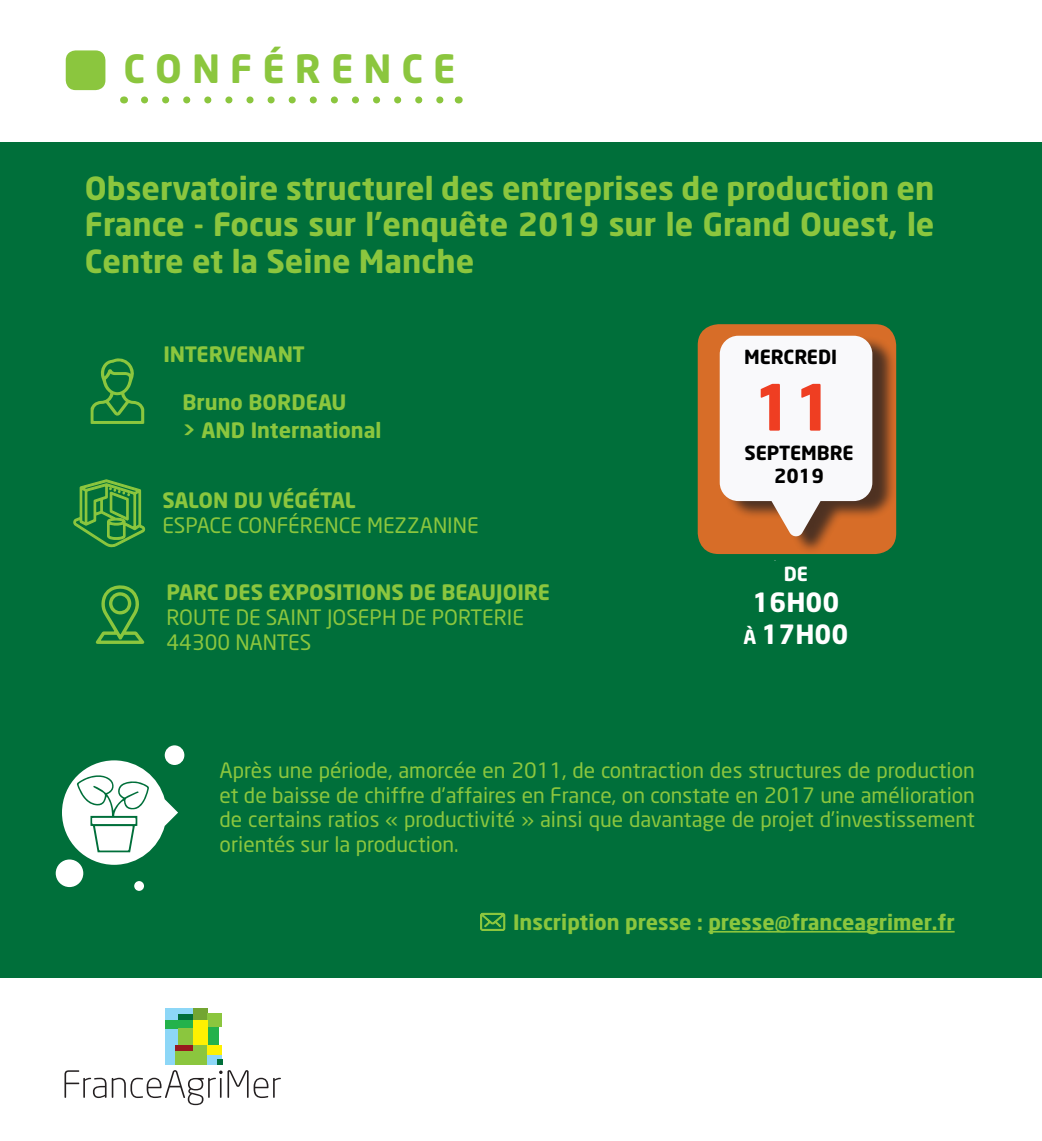
<style>
.page{position:relative;width:1042px;height:1141px;background:#fff}
.page>*{position:absolute;margin:0;border:0;box-sizing:border-box;transform-origin:0 0}
.t1{font:700 63px "Neo Sans";color:#ef3e22}
.t2{font:700 38.5px "Neo Sans";color:#8bc63e}
.t3{font:700 31.5px/36.8px "Neo Sans";color:#8bc63e;text-align:justify}
.t4{font:700 26.25px/31.5px "Neo Sans";color:#fff;text-align:center}
.t5{font:21px/24.5px "Neo Sans";color:#8bc63e}
.t6{font:700 21px/28px "Neo Sans";color:#8bc63e}
.t7{font:700 19.25px/23.1px "Neo Sans";color:#000;text-align:center}
.t8{font:700 19.25px "Neo Sans";color:#fff}
.s1{font-size:19.25px}
</style>
<div class="page">
<svg style="left:144px;top:96px;width:300px;height:7px"></svg>
<div style="left:66px;top:50px;width:39px;height:40px;background:#8bc63e;border-radius:10px"></div>
<div style="left:165px;top:1008px;width:28px;height:57px;background:#8dd7f7"></div>
<div style="left:193px;top:1008px;width:14px;height:15px;background:#73a532"></div>
<div style="left:178px;top:1014px;width:15px;height:6px;background:#006f3a"></div>
<div style="left:165px;top:1020px;width:28px;height:9px;background:#23b24b"></div>
<div style="left:207px;top:1013px;width:15px;height:14px;background:#8bc63e"></div>
<div style="left:207px;top:1027px;width:12px;height:18px;background:#23b24b"></div>
<div style="left:175px;top:1045px;width:32px;height:20px;background:#8bc63e"></div>
<div style="left:207px;top:1045px;width:15px;height:10px;background:#fff101"></div>
<div style="left:207px;top:1055px;width:15px;height:10px;background:#8dd7f7"></div>
<svg style="left:64px;top:1060px;width:217px;height:45px"></svg>
<div style="left:193px;top:1020px;width:14px;height:25px;background:#fff101"></div>
<div style="left:175px;top:1045px;width:18px;height:6px;background:#981a1e"></div>
<div style="left:178px;top:1029px;width:15px;height:16px;background:#8bc63e"></div>
<div style="left:0;top:143px;width:1042px;height:835px;background:#006f3a"></div>
<div style="left:698px;top:324px;width:198px;height:230px;background:#d76d28;border-radius:21px"></div>
<div style="left:725px;top:335px;width:172px;height:220px;background:#231f20;opacity:.76"></div>
<svg style="left:720px;top:336px;width:152px;height:202px;background:#eddfd9"></svg>
<svg style="left:73px;top:479px;width:73px;height:69px"></svg>
<svg style="left:91px;top:358px;width:53px;height:66px"></svg>
<div style="left:165px;top:745px;width:19px;height:20px;background:#fff;border-radius:50%"></div>
<div style="left:56px;top:859px;width:27px;height:28px;background:#fff;border-radius:50%"></div>
<div style="left:134px;top:881px;width:10px;height:10px;background:#fff;border-radius:50%"></div>
<svg style="left:62px;top:760px;width:116px;height:105px"></svg>
<hr style="left:708px;top:931px;width:246px;height:2px;background:#8bc63e">
<svg style="left:95px;top:585px;width:50px;height:59px"></svg>
<svg style="left:480px;top:912px;width:26px;height:19px"></svg>
<h2 class="t2" style="left:124px;top:44px;width:333px">C O N F É R E N C E</h2>
<h3 class="t3" style="left:85px;top:169px;width:851px">Observatoire structurel des entreprises de production en France - Focus sur l’enquête 2019 sur le Grand Ouest, le Centre et la Seine Manche</h3>
<p class="t6" style="left:163px;top:340px;width:143px">INTERVENANT</p>
<p class="t6" style="left:183px;top:387px;width:200px">Bruno BORDEAU<br>&gt; AND International</p>
<p class="t6" style="left:162px;top:485px;width:195px">SALON DU VÉGÉTAL</p>
<p class="t5" style="left:162px;top:513px;width:318px">ESPACE CONFÉRENCE MEZZANINE</p>
<p class="t6" style="left:167px;top:577px;width:385px">PARC DES EXPOSITIONS DE BEAUJOIRE</p>
<p class="t5" style="left:167px;top:604px;width:359px;line-height:25.2px">ROUTE DE SAINT JOSEPH DE PORTERIE<br>44300 NANTES</p>
<p class="t7" style="left:744px;top:345px;width:95px">MERCREDI</p>
<h1 class="t1" style="left:753px;top:367px;width:83px">11</h1>
<p class="t7" style="left:744px;top:441px;width:111px">SEPTEMBRE<br>2019</p>
<p class="t8" style="left:784px;top:561px;width:26px">DE</p>
<p class="t4" style="left:743px;top:586px;width:106px">16H00<br><span class="s1">À</span> 17H00</p>
<p class="t5" style="left:220px;top:758px;width:757px;text-align:justify">Après une période, amorcée en 2011, de contraction des structures de production et de baisse de chiffre d’affaires en France, on constate en 2017 une amélioration de certains ratios « productivité » ainsi que davantage de projet d’investissement orientés sur la production.</p>
<p class="t6" style="left:513px;top:908px;width:443px">Inscription presse : presse@franceagrimer.fr</p>
</div>
